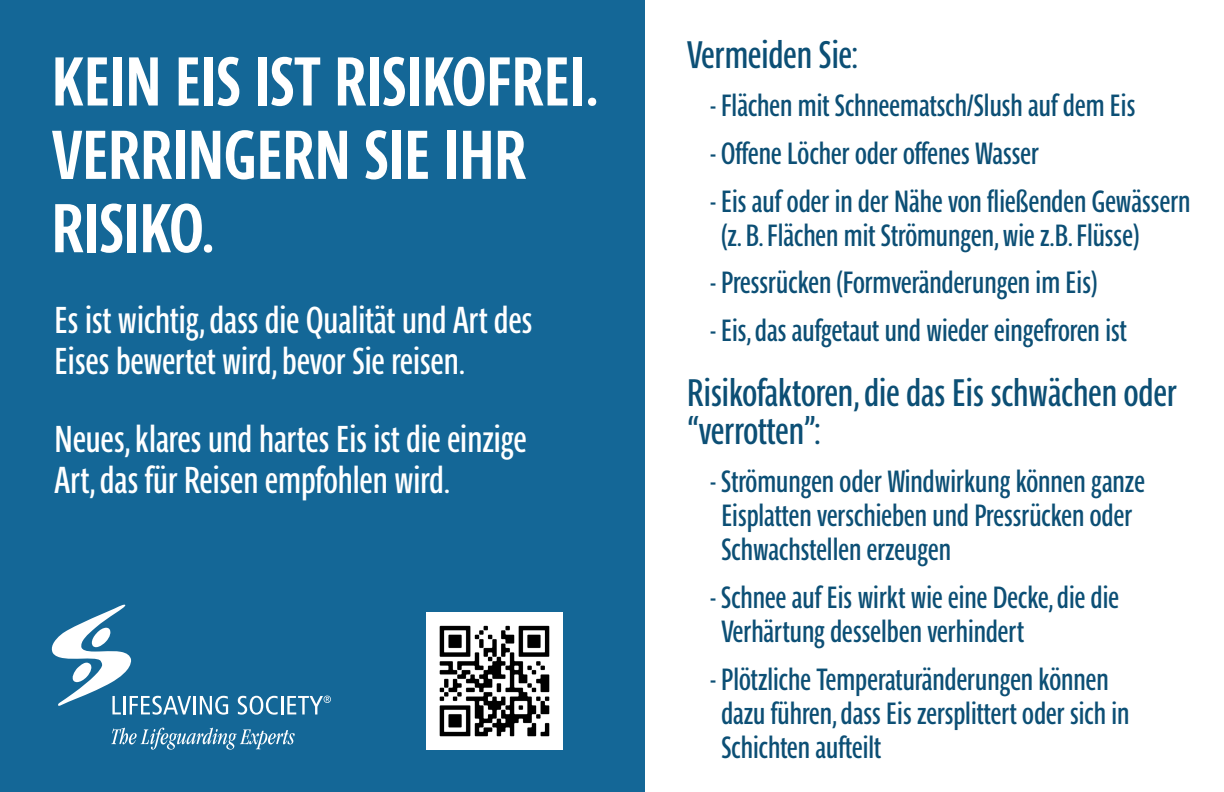
<style>
.page{position:relative;width:1224px;height:792px;background:#fff}
.page>*{position:absolute;margin:0;border:0;box-sizing:border-box;transform-origin:0 0}
.t1{font:700 68.1px/73.4px "Parisine Std Comp Gris";color:#fff}
.Sub_Head{font:37.9px/37.9px "Parisine Std Comp";color:#0c4f75}
.Indent_Bullet{font:37px/41.1px "Parisine Std Comp";color:#fff}
.Indent_Bullet-2{font:30.3px/34.1px "Parisine Std Comp";color:#0c4f75}
</style>
<div class="page">
<div style="left:0;top:0;width:645px;height:792px;background:#146797"></div>
<svg style="left:111px;top:728px;width:184px;height:22px"></svg>
<svg style="left:52px;top:605px;width:139px;height:110px"></svg>
<hr style="left:193px;top:696px;width:3px;height:19px;background:#fff">
<svg style="left:200px;top:696px;width:28px;height:19px"></svg>
<svg style="left:238px;top:696px;width:93px;height:19px"></svg>
<img style="left:426px;top:613px;width:137px;height:137px">
<p class="t1" style="left:52px;top:44px;width:549px">KEIN EIS IST RISIKOFREI.<br>VERRINGERN SIE IHR<br>RISIKO.</p>
<p class="Indent_Bullet" style="left:55px;top:299px;width:479px">Es ist wichtig, dass die Qualität und Art des<br>Eises bewertet wird, bevor Sie reisen.</p>
<p class="Indent_Bullet" style="left:55px;top:418px;width:474px">Neues, klares und hartes Eis ist die einzige<br>Art, das für Reisen empfohlen wird.</p>
<p class="Sub_Head" style="left:687px;top:36px;width:173px">Vermeiden Sie:</p>
<p class="Indent_Bullet-2" style="left:710px;top:88px;width:426px">- Flächen mit Schneematsch/Slush auf dem Eis</p>
<p class="Indent_Bullet-2" style="left:710px;top:136px;width:330px">- Offene Löcher oder offenes Wasser</p>
<p class="Indent_Bullet-2" style="left:721px;top:184px;width:471px;text-indent:-11px">- Eis auf oder in der Nähe von fließenden Gewässern (z. B. Flächen mit Strömungen, wie z.B. Flüsse)</p>
<p class="Indent_Bullet-2" style="left:710px;top:265px;width:388px">- Pressrücken (Formveränderungen im Eis)</p>
<p class="Indent_Bullet-2" style="left:710px;top:313px;width:418px">- Eis, das aufgetaut und wieder eingefroren ist</p>
<p class="Sub_Head" style="left:687px;top:374px;width:491px">Risikofaktoren, die das Eis schwächen oder “verrotten”:</p>
<p class="Indent_Bullet-2" style="left:721px;top:464px;width:425px;text-indent:-11px">- Strömungen oder Windwirkung können ganze<br>Eisplatten verschieben und Pressrücken oder<br>Schwachstellen erzeugen</p>
<p class="Indent_Bullet-2" style="left:721px;top:580px;width:399px;text-indent:-11px">- Schnee auf Eis wirkt wie eine Decke, die die<br>Verhärtung desselben verhindert</p>
<p class="Indent_Bullet-2" style="left:721px;top:662px;width:410px;text-indent:-11px">- Plötzliche Temperaturänderungen können dazu führen, dass Eis zersplittert oder sich in<br>Schichten aufteilt</p>
</div>
